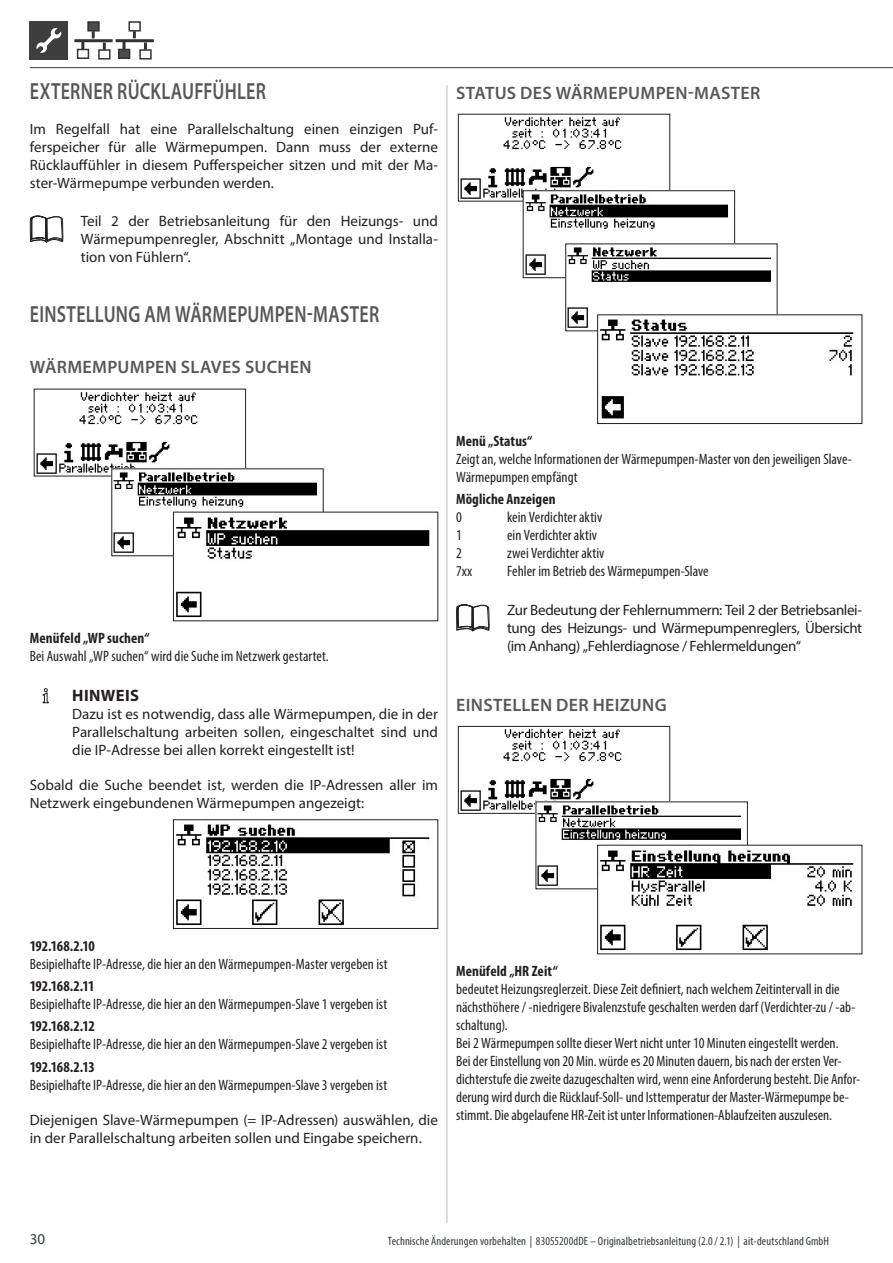
<style>
.page{position:relative;width:893px;height:1263px;background:#fff}
.page>*{position:absolute;margin:0;border:0;box-sizing:border-box;transform-origin:0 0}
.t1{font:600 23.4px "Myriad Pro";letter-spacing:.015em;color:#57585a;scale:.77 1}
.t2{font:600 18px "Myriad Pro";letter-spacing:.015em;color:#57585a}
.t3{font:700 16.5px "Myriad Pro";letter-spacing:.025em;color:#231f20}
.t4{font:condensed 15px/18px "Myriad Pro";letter-spacing:.005em;color:#231f20}
.t5{font:15px/18px "Myriad Pro";color:#231f20;text-align:justify}
.t6{font:700 condensed 15px "Myriad Pro";letter-spacing:.005em;color:#231f20}
.t7{font:15px "Myriad Pro";color:#34393a}
.t8{font:condensed 12px "Myriad Pro";letter-spacing:.01em;color:#34393a}
</style>
<div class="page">
<div style="left:88px;top:22px;width:11px;height:9px;background:#4f4b4c"></div>
<div style="left:87px;top:21px;width:13px;height:11px;border:2px solid #000"></div>
<div style="left:77px;top:49px;width:12px;height:10px;border:2px solid #000"></div>
<div style="left:98px;top:49px;width:13px;height:11px;border:2px solid #000"></div>
<hr style="left:74px;top:39px;width:39px;height:3px;background:#000">
<svg style="left:92px;top:31px;width:3px;height:7px"></svg>
<svg style="left:81px;top:42px;width:3px;height:7px"></svg>
<svg style="left:103px;top:43px;width:3px;height:7px"></svg>
<div style="left:128px;top:21px;width:13px;height:11px;border:2px solid #000"></div>
<div style="left:119px;top:49px;width:11px;height:9px;background:#4f4b4c"></div>
<div style="left:118px;top:49px;width:12px;height:10px;border:2px solid #000"></div>
<hr style="left:116px;top:39px;width:38px;height:3px;background:#000">
<svg style="left:133px;top:31px;width:3px;height:7px"></svg>
<svg style="left:123px;top:42px;width:3px;height:7px"></svg>
<svg style="left:144px;top:43px;width:3px;height:7px"></svg>
<hr style="left:30px;top:67px;width:863px;height:1px;background:#34393a">
<div style="left:30px;top:21px;width:38px;height:39px;background:#3e3e3f"></div>
<svg style="left:36px;top:28px;width:25px;height:25px"></svg>
<hr style="left:447px;top:85px;width:1px;height:1137px;background:#bcbdc0">
<svg style="left:30px;top:216px;width:33px;height:27px"></svg>
<img style="left:36px;top:392px;width:208px;height:82px">
<img style="left:114px;top:471px;width:207px;height:82px">
<img style="left:175px;top:514px;width:255px;height:104px">
<svg style="left:42px;top:688px;width:7px;height:16px"></svg>
<img style="left:176px;top:824px;width:254px;height:101px">
<div style="left:173px;top:819px;width:265px;height:110px;border:1px solid #231f20"></div>
<img style="left:460px;top:117px;width:208px;height:82px">
<img style="left:525px;top:193px;width:208px;height:82px">
<img style="left:567px;top:246px;width:208px;height:82px">
<img style="left:599px;top:317px;width:255px;height:102px">
<div style="left:597px;top:315px;width:265px;height:109px;border:1px solid #231f20"></div>
<svg style="left:456px;top:604px;width:34px;height:27px"></svg>
<img style="left:460px;top:729px;width:208px;height:82px">
<div style="left:458px;top:726px;width:212px;height:87px;border:1px solid #231f20"></div>
<img style="left:538px;top:804px;width:208px;height:82px">
<img style="left:599px;top:847px;width:255px;height:104px">
<h1 class="t1" style="left:30px;top:76px;width:308px">EXTERNER RÜCKLAUFFÜHLER</h1>
<p class="t5" style="left:30px;top:119px;width:410px">Im Regelfall hat eine Parallelschaltung einen einzigen Puf&shy;ferspeicher für alle Wärmepumpen. Dann muss der externe Rücklauffühler in diesem Pufferspeicher sitzen und mit der Ma&shy;ster-Wärmepumpe verbunden werden.</p>
<p class="t5" style="left:81px;top:212px;width:359px">Teil 2 der Betriebsanleitung für den Heizungs- und Wärmepumpenregler, Abschnitt „Montage und Installa&shy;tion von Fühlern“.</p>
<h1 class="t1" style="left:30px;top:299px;width:455px">EINSTELLUNG AM WÄRMEPUMPEN-MASTER</h1>
<p class="t2" style="left:30px;top:356px;width:283px">WÄRMEMPUMPEN SLAVES SUCHEN</p>
<p class="t2" style="left:456px;top:81px;width:306px">STATUS DES WÄRMEPUMPEN-MASTER</p>
<p class="t6" style="left:30px;top:629px;width:121px">Menüfeld „WP suchen“</p>
<p class="t4" style="left:30px;top:647px;width:301px">Bei Auswahl „WP suchen“ wird die Suche im Netzwerk gestartet.</p>
<p class="t3" style="left:72px;top:685px;width:68px">HINWEIS</p>
<p class="t5" style="left:72px;top:705px;width:367px">Dazu ist es notwendig, dass alle Wärmepumpen, die in der Parallelschaltung arbeiten sollen, eingeschaltet sind und die IP-Adresse bei allen korrekt eingestellt ist!</p>
<p class="t5" style="left:30px;top:776px;width:410px">Sobald die Suche beendet ist, werden die IP-Adressen aller im<br>Netzwerk eingebundenen Wärmepumpen angezeigt:</p>
<p class="t6" style="left:456px;top:432px;width:78px">Menü „Status“</p>
<p class="t4" style="left:456px;top:450px;width:397px">Zeigt an, welche Informationen der Wärmepumpen-Master von den jeweiligen Slave-<br>Wärmepumpen empfängt</p>
<p class="t6" style="left:456px;top:490px;width:101px">Mögliche Anzeigen</p>
<p class="t4" style="left:456px;top:508px;width:7px">0</p>
<p class="t4" style="left:507px;top:508px;width:97px">kein Verdichter aktiv</p>
<p class="t4" style="left:456px;top:526px;width:7px">1</p>
<p class="t4" style="left:507px;top:526px;width:91px">ein Verdichter aktiv</p>
<p class="t4" style="left:456px;top:544px;width:7px">2</p>
<p class="t4" style="left:507px;top:544px;width:99px">zwei Verdichter aktiv</p>
<p class="t4" style="left:456px;top:562px;width:18px">7xx</p>
<p class="t4" style="left:507px;top:562px;width:203px">Fehler im Betrieb des Wärmepumpen-Slave</p>
<p class="t5" style="left:507px;top:601px;width:357px">Zur Bedeutung der Fehlernummern: Teil 2 der Betriebsanlei&shy;tung des Heizungs- und Wärmepumpenreglers, Übersicht (im Anhang) „Fehlerdiagnose / Fehlermeldungen“</p>
<p class="t2" style="left:456px;top:693px;width:212px">EINSTELLEN DER HEIZUNG</p>
<p class="t6" style="left:30px;top:936px;width:67px">192.168.2.10</p>
<p class="t4" style="left:30px;top:955px;width:359px">Besipielhafte IP-Adresse, die hier an den Wärmepumpen-Master vergeben ist</p>
<p class="t6" style="left:30px;top:977px;width:66px">192.168.2.11</p>
<p class="t4" style="left:30px;top:995px;width:359px">Besipielhafte IP-Adresse, die hier an den Wärmepumpen-Slave 1 vergeben ist</p>
<p class="t6" style="left:30px;top:1017px;width:67px">192.168.2.12</p>
<p class="t4" style="left:30px;top:1035px;width:359px">Besipielhafte IP-Adresse, die hier an den Wärmepumpen-Slave 2 vergeben ist</p>
<p class="t6" style="left:30px;top:1057px;width:67px">192.168.2.13</p>
<p class="t4" style="left:30px;top:1075px;width:359px">Besipielhafte IP-Adresse, die hier an den Wärmepumpen-Slave 3 vergeben ist</p>
<p class="t5" style="left:30px;top:1110px;width:410px">Diejenigen Slave-Wärmepumpen (= IP-Adressen) auswählen, die in der Parallelschaltung arbeiten sollen und Eingabe speichern.</p>
<p class="t6" style="left:456px;top:962px;width:103px">Menüfeld „HR Zeit“</p>
<p class="t4" style="left:456px;top:980px;width:406px">bedeutet Heizungsreglerzeit. Diese Zeit definiert, nach welchem Zeitintervall in die nächsthöhere / -niedrigere Bivalenzstufe geschalten werden darf (Verdichter-zu / -ab&shy;schaltung).<br>Bei 2 Wärmepumpen sollte dieser Wert nicht unter 10 Minuten eingestellt werden.<br>Bei der Einstellung von 20 Min. würde es 20 Minuten dauern, bis nach der ersten Ver&shy;dichterstufe die zweite dazugeschalten wird, wenn eine Anforderung besteht. Die Anfor&shy;derung wird durch die Rücklauf-Soll- und Isttemperatur der Master-Wärmepumpe be&shy;stimmt. Die abgelaufene HR-Zeit ist unter Informationen-Ablaufzeiten auszulesen.</p>
<p class="t7" style="left:30px;top:1229px;width:17px">30</p>
<p class="t8" style="left:388px;top:1233px;width:443px">Technische Änderungen vorbehalten | 83055200dDE – Originalbetriebsanleitung (2.0 / 2.1) | ait-deutschland GmbH</p>
</div>
